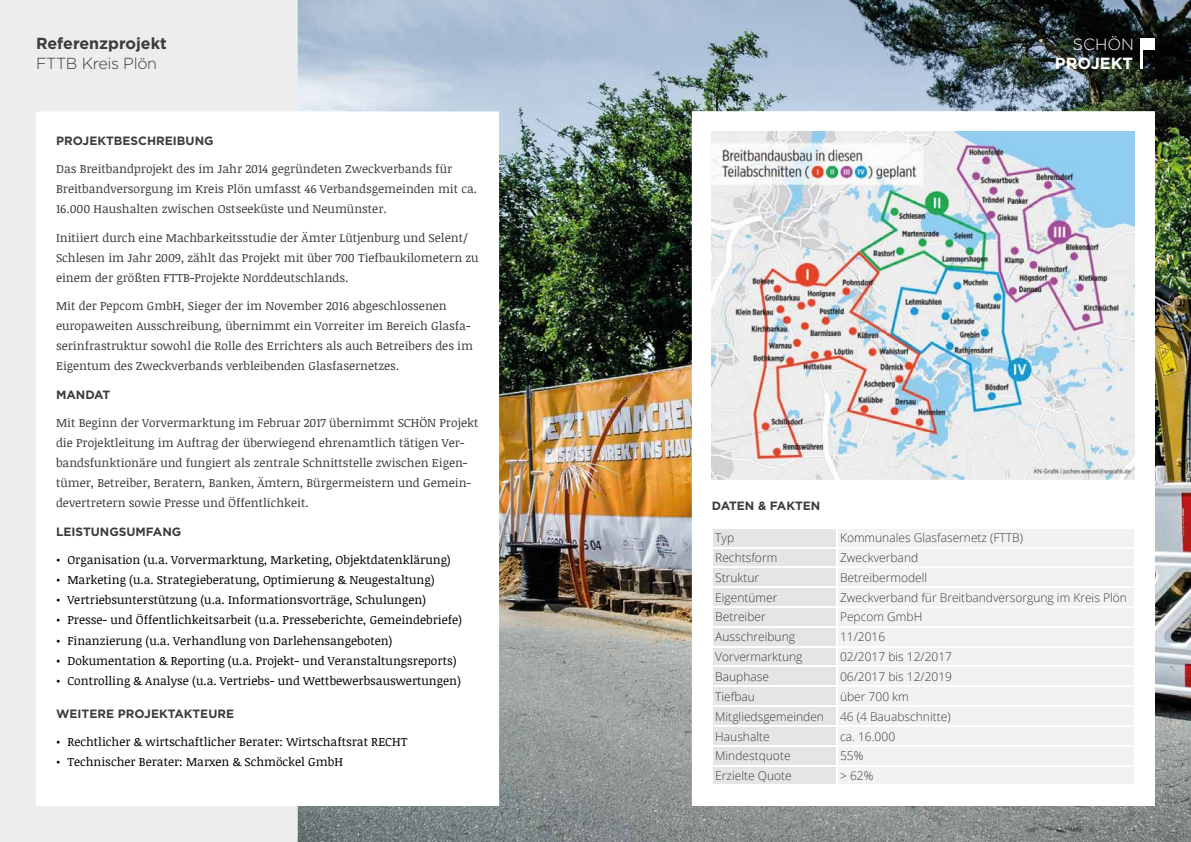
<style>
.page{position:relative;width:1191px;height:842px;background:#fff}
.page>*{position:absolute;margin:0;border:0;box-sizing:border-box;transform-origin:0 0}
.t1{font:700 16.2px "Gotham";color:#fff}
.t2{font:300 16.2px "Gotham";color:#fff}
.t3{font:700 16px "Gotham";color:#3c3c3b}
.t4{font:300 16px "Gotham";letter-spacing:-.02em;color:#3c3c3b}
.t5{font:12px/20px "Noticia Text";color:#3c3c3b}
.t6{font:12px "Noticia Text";color:#000}
.t7{font:300 12px "Open Sans";color:#3c3c3b}
.t8{font:700 12px "Gotham";color:#3c3c3b}
</style>
<div class="page">
<div style="left:0;top:0;width:604px;height:842px;background:#ededed"></div>
<img style="left:298px;top:0;width:893px;height:842px">
<div style="left:36px;top:111px;width:463px;height:695px;background:#fff"></div>
<svg style="left:692px;top:111px;width:463px;height:695px"></svg>
<img style="left:712px;top:132px;width:423px;height:348px">
<hr style="left:1140px;top:38px;width:2px;height:31px;background:#fff">
<div style="left:1140px;top:38px;width:15px;height:12px;background:#fff"></div>
<h2 class="t3" style="left:36px;top:33px;width:132px">Referenzprojekt</h2>
<h2 class="t4" style="left:36px;top:53px;width:123px">FTTB Kreis Plön</h2>
<p class="t8" style="left:56px;top:133px;width:159px">PROJEKTBESCHREIBUNG</p>
<p class="t5" style="left:56px;top:159px;width:422px">Das Breitbandprojekt des im Jahr 2014 gegründeten Zweckverbands für<br>Breitbandversorgung im Kreis Plön umfasst 46 Verbandsgemeinden mit ca.<br>16.000 Haushalten zwischen Ostseeküste und Neumünster.</p>
<p class="t5" style="left:56px;top:227px;width:424px">Initiiert durch eine Machbarkeitsstudie der Ämter Lütjenburg und Selent/<br>Schlesen im Jahr 2009, zählt das Projekt mit über 700 Tiefbaukilometern zu einem der größten FTTB-Projekte Norddeutschlands.</p>
<p class="t5" style="left:56px;top:296px;width:418px">Mit der Pepcom GmbH, Sieger der im November 2016 abgeschlossenen europaweiten Ausschreibung, übernimmt ein Vorreiter im Bereich Glasfa&shy;serinfrastruktur sowohl die Rolle des Errichters als auch Betreibers des im Eigentum des Zweckverbands verbleibenden Glasfasernetzes.</p>
<p class="t8" style="left:56px;top:387px;width:56px">MANDAT</p>
<p class="t5" style="left:56px;top:413px;width:424px">Mit Beginn der Vorvermarktung im Februar 2017 übernimmt SCHÖN Projekt die Projektleitung im Auftrag der überwiegend ehrenamtlich tätigen Ver&shy;bandsfunktionäre und fungiert als zentrale Schnittstelle zwischen Eigen&shy;tümer, Betreiber, Beratern, Banken, Ämtern, Bürgermeistern und Gemein&shy;devertretern sowie Presse und Öffentlichkeit.</p>
<p class="t8" style="left:56px;top:524px;width:127px">LEISTUNGSUMFANG</p>
<p class="t6" style="left:56px;top:552px;width:396px">• Organisation (u.a. Vorvermarktung, Marketing, Objektdatenklärung)</p>
<p class="t6" style="left:56px;top:572px;width:380px">• Marketing (u.a. Strategieberatung, Optimierung &amp; Neugestaltung)</p>
<p class="t6" style="left:56px;top:592px;width:372px">• Vertriebsunterstützung (u.a. Informationsvorträge, Schulungen)</p>
<p class="t6" style="left:56px;top:612px;width:408px">• Presse- und Öffentlichkeitsarbeit (u.a. Presseberichte, Gemeindebriefe)</p>
<p class="t6" style="left:56px;top:632px;width:338px">• Finanzierung (u.a. Verhandlung von Darlehensangeboten)</p>
<p class="t6" style="left:56px;top:652px;width:402px">• Dokumentation &amp; Reporting (u.a. Projekt- und Veranstaltungsreports)</p>
<p class="t6" style="left:56px;top:672px;width:406px">• Controlling &amp; Analyse (u.a. Vertriebs- und Wettbewerbsauswertungen)</p>
<p class="t8" style="left:56px;top:705px;width:180px">WEITERE PROJEKTAKTEURE</p>
<p class="t6" style="left:56px;top:733px;width:353px">• Rechtlicher &amp; wirtschaftlicher Berater: Wirtschaftsrat RECHT</p>
<p class="t6" style="left:56px;top:753px;width:288px">• Technischer Berater: Marxen &amp; Schmöckel GmbH</p>
<h1 class="t2" style="left:1072px;top:34px;width:63px">SCHÖN</h1>
<h1 class="t1" style="left:1055px;top:52px;width:79px">PROJEKT</h1>
<p class="t8" style="left:712px;top:498px;width:110px">DATEN &amp; FAKTEN</p>
<p class="t7" style="left:715px;top:530px;width:20px">Typ</p>
<p class="t7" style="left:840px;top:530px;width:184px">Kommunales Glasfasernetz (FTTB)</p>
<p class="t7" style="left:715px;top:549px;width:64px">Rechtsform</p>
<p class="t7" style="left:840px;top:549px;width:80px">Zweckverband</p>
<p class="t7" style="left:715px;top:569px;width:45px">Struktur</p>
<p class="t7" style="left:840px;top:569px;width:89px">Betreibermodell</p>
<p class="t7" style="left:715px;top:589px;width:64px">Eigentümer</p>
<p class="t7" style="left:840px;top:589px;width:288px">Zweckverband für Breitbandversorgung im Kreis Plön</p>
<p class="t7" style="left:715px;top:609px;width:52px">Betreiber</p>
<p class="t7" style="left:840px;top:609px;width:84px">Pepcom GmbH</p>
<p class="t7" style="left:715px;top:629px;width:81px">Ausschreibung</p>
<p class="t7" style="left:840px;top:629px;width:47px">11/2016</p>
<p class="t7" style="left:715px;top:648px;width:89px">Vorvermarktung</p>
<p class="t7" style="left:840px;top:648px;width:114px">02/2017 bis 12/2017</p>
<p class="t7" style="left:715px;top:668px;width:55px">Bauphase</p>
<p class="t7" style="left:840px;top:668px;width:114px">06/2017 bis 12/2019</p>
<p class="t7" style="left:715px;top:688px;width:41px">Tiefbau</p>
<p class="t7" style="left:840px;top:688px;width:70px">über 700 km</p>
<p class="t7" style="left:715px;top:708px;width:110px">Mitgliedsgemeinden</p>
<p class="t7" style="left:840px;top:708px;width:112px">46 (4 Bauabschnitte)</p>
<p class="t7" style="left:715px;top:728px;width:56px">Haushalte</p>
<p class="t7" style="left:840px;top:728px;width:57px">ca. 16.000</p>
<p class="t7" style="left:715px;top:748px;width:77px">Mindestquote</p>
<p class="t7" style="left:840px;top:748px;width:25px">55%</p>
<p class="t7" style="left:715px;top:768px;width:78px">Erzielte Quote</p>
<p class="t7" style="left:840px;top:768px;width:35px">&gt; 62%</p>
</div>
